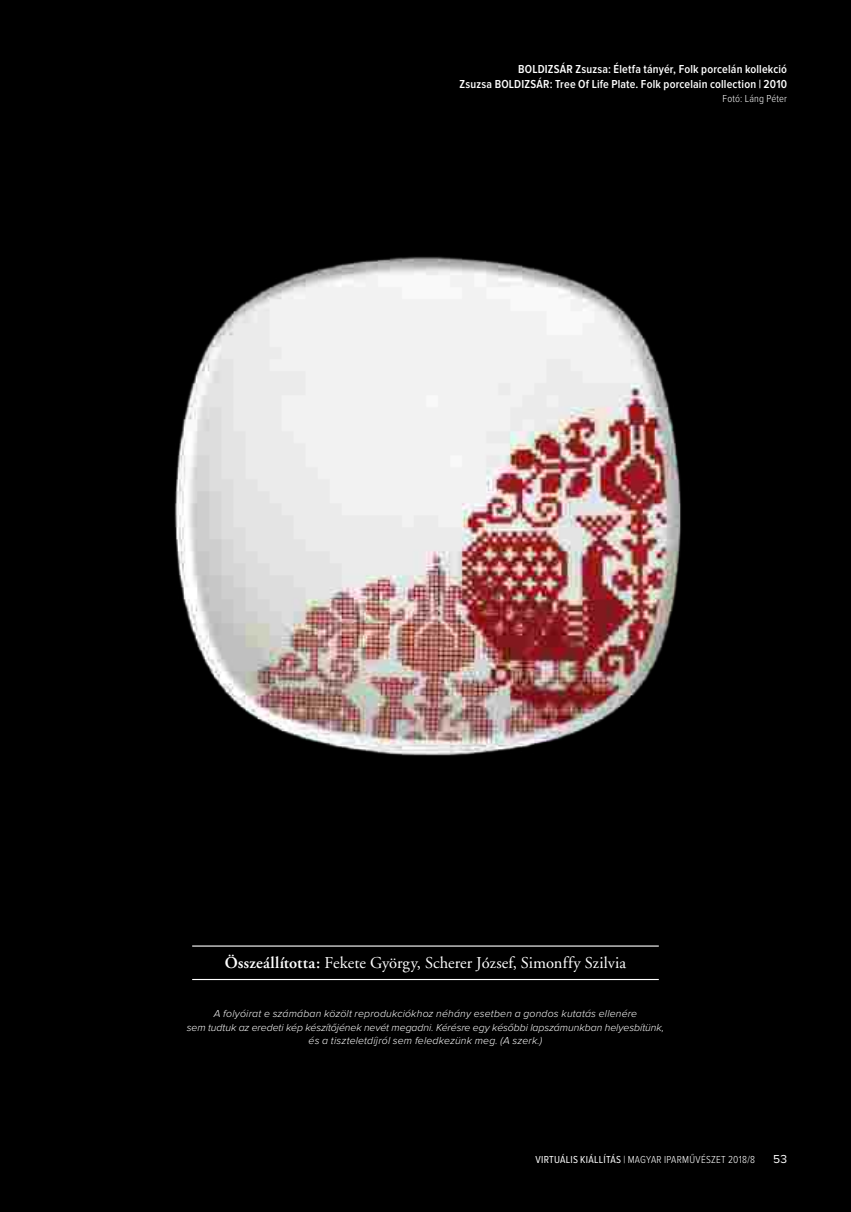
<style>
.page{position:relative;width:851px;height:1212px;background:#fff}
.page>*{position:absolute;margin:0;border:0;box-sizing:border-box;transform-origin:0 0}
.t1{font:16.5px "Adobe Garamond";letter-spacing:.005em;color:#fff}
.t2{font:600 12px/15px "Proxima Nova Cond";letter-spacing:.015em;color:#fff;text-align:right}
.t3{font:12px "Proxima Nova";color:#fff}
.t4{font:italic 300 10.5px/13.5px "Proxima Nova";letter-spacing:.005em;color:#fff;text-align:center}
.t5{font:300 10.5px "Proxima Nova Cond";letter-spacing:.02em;color:#fff}
.s1{font-weight:600}
.s2{font-weight:400}
</style>
<div class="page">
<div style="left:0;top:0;width:850px;height:1212px;background:#000"></div>
<hr style="left:192px;top:945px;width:466px;height:1px;background:#fff">
<hr style="left:192px;top:979px;width:466px;height:1px;background:#fff">
<img style="left:174px;top:256px;width:507px;height:500px">
<p class="t2" style="left:459px;top:62px;width:329px">BOLDIZSÁR Zsuzsa: Életfa tányér, Folk porcelán kollekció<br>Zsuzsa BOLDIZSÁR: Tree Of Life Plate. Folk porcelain collection | 2010</p>
<p class="t5" style="left:722px;top:92px;width:66px">Fotó: Láng Péter</p>
<h1 class="t1" style="left:225px;top:953px;width:403px"><span class="s1">Összeállította:</span> Fekete György, Scherer József, Simonffy Szilvia</h1>
<p class="t4" style="left:187px;top:1007px;width:478px">A folyóirat e számában közölt reprodukciókhoz néhány esetben a gondos kutatás ellenére<br>sem tudtuk az eredeti kép készítőjének nevét megadni. Kérésre egy későbbi lapszámunkban helyesbítünk, és a tiszteletdíjról sem feledkezünk meg. (A szerk.)</p>
<p class="t5" style="left:535px;top:1153px;width:221px"><span class="s2">VIRTUÁLIS KIÁLLÍTÁS</span> | MAGYAR IPARMŰVÉSZET 2018/8</p>
<p class="t3" style="left:773px;top:1152px;width:15px">53</p>
</div>
